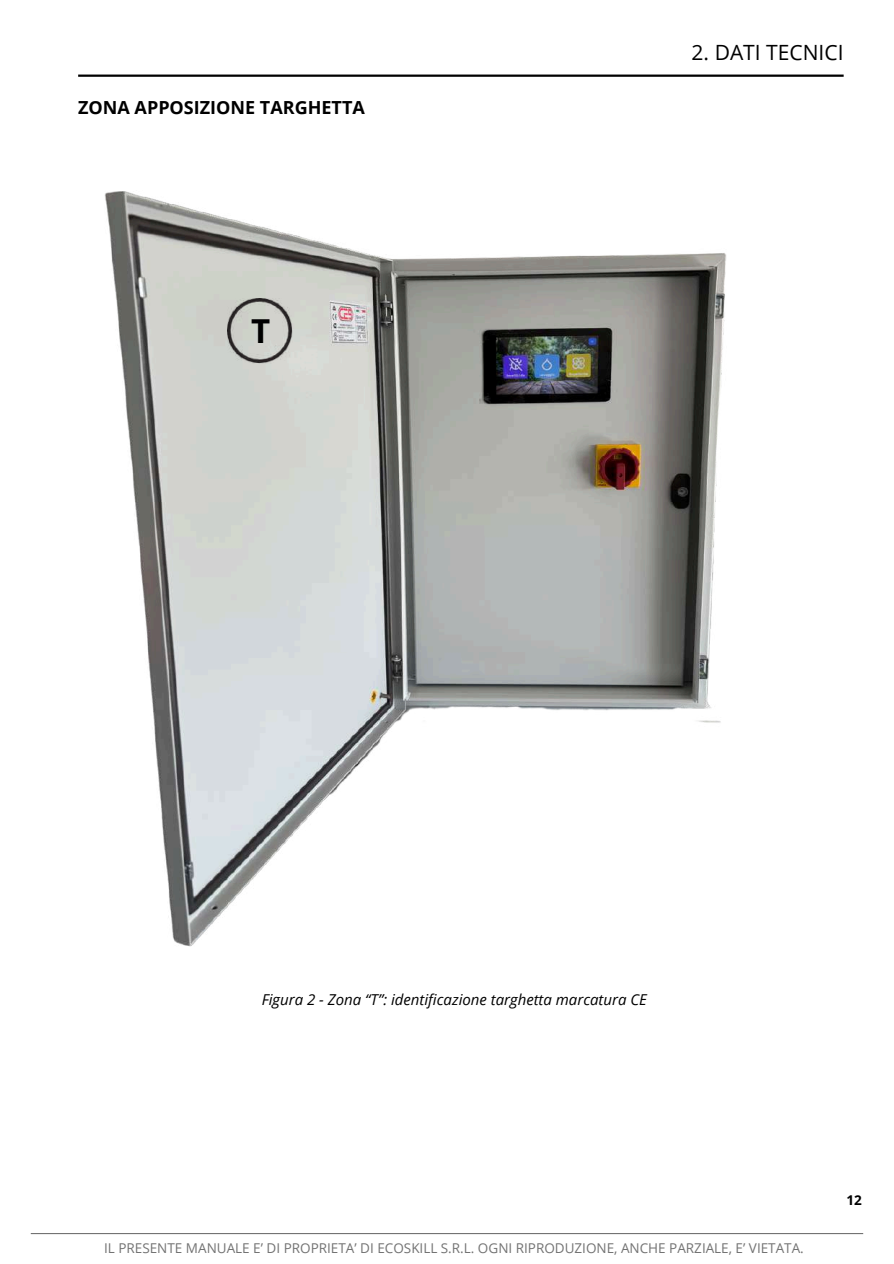
<style>
.page{position:relative;width:894px;height:1264px;background:#fff}
.page>*{position:absolute;margin:0;border:0;box-sizing:border-box;transform-origin:0 0}
.t1{font:700 33px "Open Sans";color:#000}
.t2{font:21px "Open Sans";color:#000}
.t3{font:700 18px "Open Sans";color:#000}
.t4{font:italic 15px "Open Sans";color:#000}
.t5{font:13.5px "Open Sans";color:#737373}
.t6{font:700 13.5px "Open Sans";color:#000}
</style>
<div class="page">
<hr style="left:31px;top:1232px;width:831px;height:2px;background:#737373">
<hr style="left:78px;top:75px;width:765px;height:2px;background:#000">
<img style="left:104px;top:191px;width:623px;height:756px">
<img style="left:227px;top:298px;width:66px;height:65px">
<h3 class="t3" style="left:78px;top:95px;width:288px">ZONA APPOSIZIONE TARGHETTA</h3>
<h1 class="t1" style="left:251px;top:307px;width:21px">T</h1>
<h2 class="t2" style="left:691px;top:38px;width:153px">2. DATI TECNICI</h2>
<p class="t4" style="left:262px;top:989px;width:386px">Figura 2 - Zona “T”: identificazione targhetta marcatura CE</p>
<p class="t6" style="left:846px;top:1190px;width:17px">12</p>
<p class="t5" style="left:104px;top:1238px;width:701px">IL PRESENTE MANUALE E’ DI PROPRIETA’ DI ECOSKILL S.R.L. OGNI RIPRODUZIONE, ANCHE PARZIALE, E’ VIETATA.</p>
</div>
